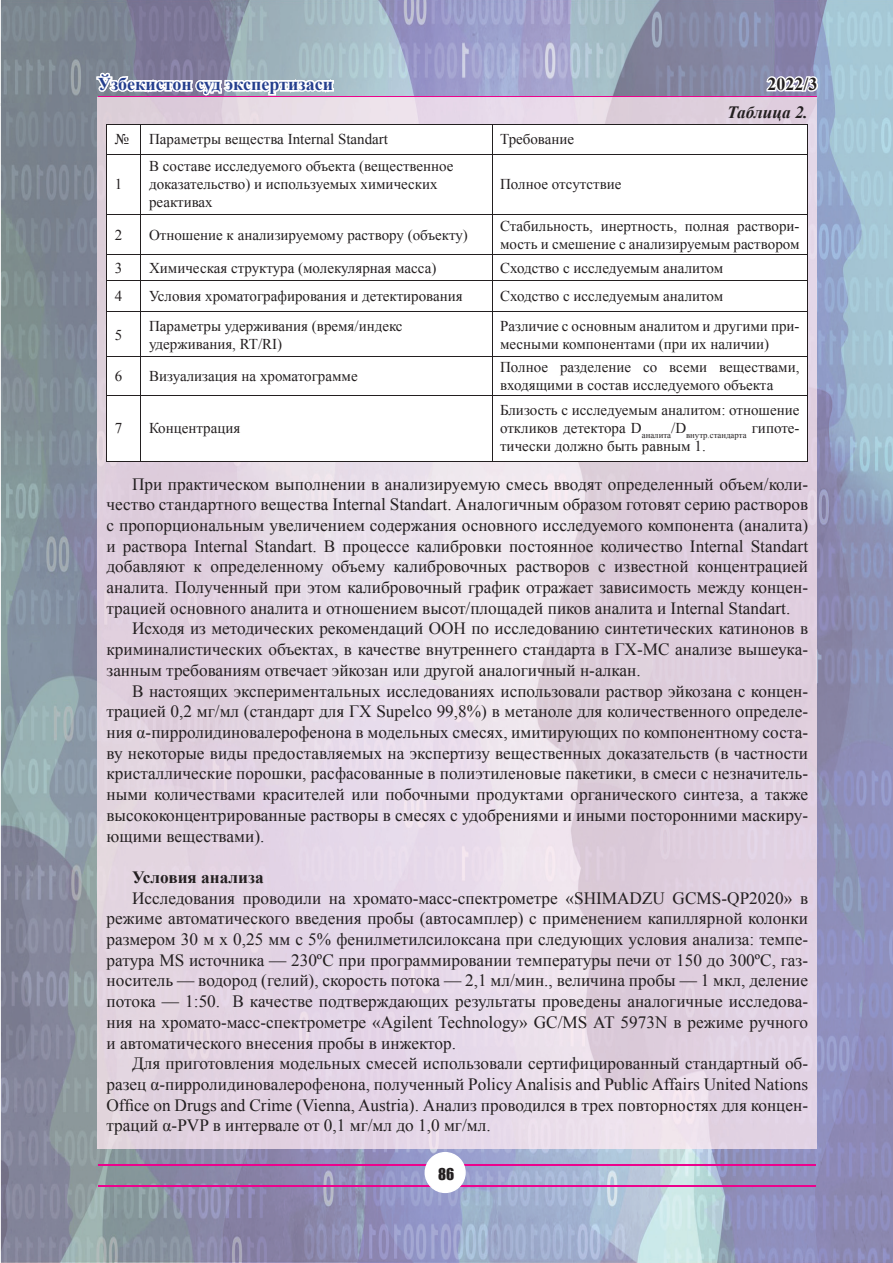
<style>
.page{position:relative;width:893px;height:1263px;background:#fff}
.page>*{position:absolute;margin:0;border:0;box-sizing:border-box;transform-origin:0 0}
.t1{font:700 18px "Times New Roman";color:#253f8e}
.t2{font:700 18px "Times New Roman";color:#231f20}
.t3{font:17.25px/20.7px "Times New Roman";color:#231f20;text-align:justify}
.t4{font:700 17.25px "Times New Roman";color:#231f20}
.t5{font:italic 700 17.25px "Times New Roman";color:#231f20}
.t6{font:15px/18px "Times New Roman";color:#231f20}
.t7{font:15px "Impact";color:#231f20}
.s1{color:#fff}
</style>
<div class="page">
<img style="left:803px;top:0;width:90px;height:1263px">
<img style="left:1px;top:0;width:802px;height:104px">
<img style="left:1px;top:104px;width:114px;height:1159px">
<img style="left:115px;top:1148px;width:688px;height:115px">
<svg style="left:96px;top:73px;width:238px;height:22px"></svg>
<hr style="left:98px;top:96px;width:718px;height:2px;background:#ed028c">
<hr style="left:98px;top:1185px;width:718px;height:1px;background:#ed028c">
<hr style="left:98px;top:1164px;width:717px;height:2px;background:#ed028c">
<svg style="left:425px;top:1152px;width:41px;height:41px"></svg>
<div style="left:98px;top:937px;width:348px;height:211px;background:#e3d4e3"></div>
<svg style="left:107px;top:125px;width:700px;height:336px"></svg>
<hr style="left:106px;top:124px;width:702px;height:1px;background:#231f20">
<hr style="left:106px;top:154px;width:702px;height:1px;background:#231f20">
<hr style="left:106px;top:214px;width:702px;height:1px;background:#231f20">
<hr style="left:106px;top:255px;width:702px;height:1px;background:#231f20">
<hr style="left:106px;top:280px;width:702px;height:1px;background:#231f20">
<hr style="left:106px;top:311px;width:702px;height:1px;background:#231f20">
<hr style="left:106px;top:357px;width:702px;height:1px;background:#231f20">
<hr style="left:106px;top:395px;width:702px;height:1px;background:#231f20">
<hr style="left:106px;top:461px;width:702px;height:1px;background:#231f20">
<svg style="left:106px;top:125px;width:1px;height:29px"></svg>
<hr style="left:106px;top:154px;width:1px;height:60px;background:#231f20">
<hr style="left:106px;top:215px;width:1px;height:40px;background:#231f20">
<svg style="left:106px;top:256px;width:1px;height:24px"></svg>
<hr style="left:106px;top:281px;width:1px;height:30px;background:#231f20">
<hr style="left:106px;top:312px;width:1px;height:45px;background:#231f20">
<hr style="left:106px;top:357px;width:1px;height:38px;background:#231f20">
<hr style="left:106px;top:395px;width:1px;height:66px;background:#231f20">
<svg style="left:141px;top:125px;width:1px;height:29px"></svg>
<svg style="left:492px;top:125px;width:1px;height:29px"></svg>
<svg style="left:807px;top:125px;width:1px;height:29px"></svg>
<hr style="left:141px;top:154px;width:1px;height:60px;background:#231f20">
<hr style="left:492px;top:154px;width:1px;height:60px;background:#231f20">
<hr style="left:807px;top:154px;width:1px;height:60px;background:#231f20">
<hr style="left:141px;top:215px;width:1px;height:40px;background:#231f20">
<hr style="left:492px;top:215px;width:1px;height:40px;background:#231f20">
<hr style="left:807px;top:215px;width:1px;height:40px;background:#231f20">
<svg style="left:141px;top:255px;width:1px;height:25px"></svg>
<svg style="left:492px;top:256px;width:1px;height:24px"></svg>
<svg style="left:807px;top:256px;width:1px;height:24px"></svg>
<hr style="left:141px;top:281px;width:1px;height:30px;background:#231f20">
<hr style="left:492px;top:281px;width:1px;height:30px;background:#231f20">
<hr style="left:807px;top:281px;width:1px;height:30px;background:#231f20">
<hr style="left:141px;top:312px;width:1px;height:45px;background:#231f20">
<hr style="left:492px;top:312px;width:1px;height:45px;background:#231f20">
<hr style="left:807px;top:312px;width:1px;height:45px;background:#231f20">
<hr style="left:141px;top:357px;width:1px;height:38px;background:#231f20">
<hr style="left:492px;top:357px;width:1px;height:38px;background:#231f20">
<hr style="left:807px;top:357px;width:1px;height:38px;background:#231f20">
<hr style="left:141px;top:395px;width:1px;height:66px;background:#231f20">
<hr style="left:492px;top:395px;width:1px;height:66px;background:#231f20">
<hr style="left:807px;top:395px;width:1px;height:66px;background:#231f20">
<p class="t1" style="left:98px;top:74px;width:237px">Ўзбекистон суд экспертизаси</p>
<p class="t2" style="left:767px;top:74px;width:52px"><span class="s1">2</span>022/3</p>
<p class="t6" style="left:115px;top:130px;width:16px">№</p>
<p class="t6" style="left:149px;top:130px;width:240px">Параметры вещества Internal Standart</p>
<p class="t6" style="left:500px;top:130px;width:76px">Требование</p>
<p class="t6" style="left:115px;top:175px;width:9px">1</p>
<p class="t6" style="left:149px;top:157px;width:306px">В составе исследуемого объекта (вещественное доказательство) и используемых химических реактивах</p>
<p class="t6" style="left:500px;top:175px;width:123px">Полное отсутствие</p>
<p class="t5" style="left:727px;top:103px;width:82px">Таблица 2.</p>
<p class="t6" style="left:115px;top:226px;width:9px">2</p>
<p class="t6" style="left:149px;top:226px;width:320px">Отношение к анализируемому раствору (объекту)</p>
<p class="t6" style="left:500px;top:217px;width:301px">Стабильность, инертность, полная раствори&shy;мость и смешение с анализируемым раствором</p>
<p class="t6" style="left:115px;top:259px;width:9px">3</p>
<p class="t6" style="left:149px;top:259px;width:289px">Химическая структура (молекулярная масса)</p>
<p class="t6" style="left:500px;top:259px;width:225px">Сходство с исследуемым аналитом</p>
<p class="t6" style="left:115px;top:287px;width:9px">4</p>
<p class="t6" style="left:149px;top:287px;width:315px">Условия хроматографирования и детектирования</p>
<p class="t6" style="left:500px;top:287px;width:225px">Сходство с исследуемым аналитом</p>
<p class="t6" style="left:115px;top:325px;width:9px">5</p>
<p class="t6" style="left:149px;top:316px;width:255px">Параметры удерживания (время/индекс удерживания, RT/RI)</p>
<p class="t6" style="left:500px;top:316px;width:301px">Различие с основным аналитом и другими при&shy;месными компонентами (при их наличии)</p>
<p class="t6" style="left:115px;top:367px;width:9px">6</p>
<p class="t6" style="left:149px;top:367px;width:210px">Визуализация на хроматограмме</p>
<p class="t6" style="left:500px;top:358px;width:301px">Полное разделение со всеми веществами, входящими в состав исследуемого объекта</p>
<p class="t6" style="left:115px;top:419px;width:9px">7</p>
<p class="t6" style="left:149px;top:419px;width:93px">Концентрация</p>
<p class="t6" style="left:500px;top:401px;width:301px;text-align:justify">Близость с исследуемым аналитом: отношение откликов детектора D<sub>аналита</sub>/D<sub>внутр.стандарта</sub> гипоте&shy;тически должно быть равным 1.</p>
<p class="t3" style="left:107px;top:473px;width:703px;text-indent:26px">При практическом выполнении в анализируемую смесь вводят определенный объем/коли&shy;чество стандартного вещества Internal Standart. Аналогичным образом готовят серию растворов с пропорциональным увеличением содержания основного исследуемого компонента (аналита) и раствора Internal Standart. В процессе калибровки постоянное количество Internal Standart добавляют к определенному объему калибровочных растворов с известной концентрацией аналита. Полученный при этом калибровочный график отражает зависимость между концен&shy;трацией основного аналита и отношением высот/площадей пиков аналита и Internal Standart.</p>
<p class="t3" style="left:107px;top:618px;width:703px;text-indent:26px">Исходя из методических рекомендаций ООН по исследованию синтетических катинонов в криминалистических объектах, в качестве внутреннего стандарта в ГХ-МС анализе вышеука&shy;занным требованиям отвечает эйкозан или другой аналогичный н-алкан.</p>
<p class="t3" style="left:107px;top:680px;width:703px;text-indent:26px">В настоящих экспериментальных исследованиях использовали раствор эйкозана с концен&shy;трацией 0,2 мг/мл (стандарт для ГХ Supelco 99,8%) в метаноле для количественного определе&shy;ния α-пирролидиновалерофенона в модельных смесях, имитирующих по компонентному соста&shy;ву некоторые виды предоставляемых на экспертизу вещественных доказательств (в частности кристаллические порошки, расфасованные в полиэтиленовые пакетики, в смеси с незначитель&shy;ными количествами красителей или побочными продуктами органического синтеза, а также высококонцентрированные растворы в смесях с удобрениями и иными посторонними маскиру&shy;ющими веществами).</p>
<p class="t4" style="left:132px;top:867px;width:133px">Условия анализа</p>
<p class="t3" style="left:107px;top:887px;width:703px;text-indent:26px">Исследования проводили на хромато-масс-спектрометре «SHIMADZU GCMS-QP2020» в режиме автоматического введения пробы (автосамплер) с применением капиллярной колонки размером 30 м х 0,25 мм с 5% фенилметилсилоксана при следующих условия анализа: темпе&shy;ратура MS источника — 230ºС при программировании температуры печи от 150 до 300ºС, газ&shy;носитель — водород (гелий), скорость потока — 2,1 мл/мин., величина пробы — 1 мкл, деление потока — 1:50. В качестве подтверждающих результаты проведены аналогичные исследова&shy;ния на хромато-масс-спектрометре «Agilent Technology» GС/МS АТ 5973N в режиме ручного и автоматического внесения пробы в инжектор.</p>
<p class="t3" style="left:107px;top:1053px;width:703px;text-indent:26px">Для приготовления модельных смесей использовали сертифицированный стандартный об&shy;разец α-пирролидиновалерофенона, полученный Policy Analisis and Public Affairs United Nations Office on Drugs and Crime (Vienna, Austria). Анализ проводился в трех повторностях для концен&shy;траций α-PVP в интервале от 0,1 мг/мл до 1,0 мг/мл.</p>
<p class="t7" style="left:438px;top:1165px;width:18px">86</p>
</div>
